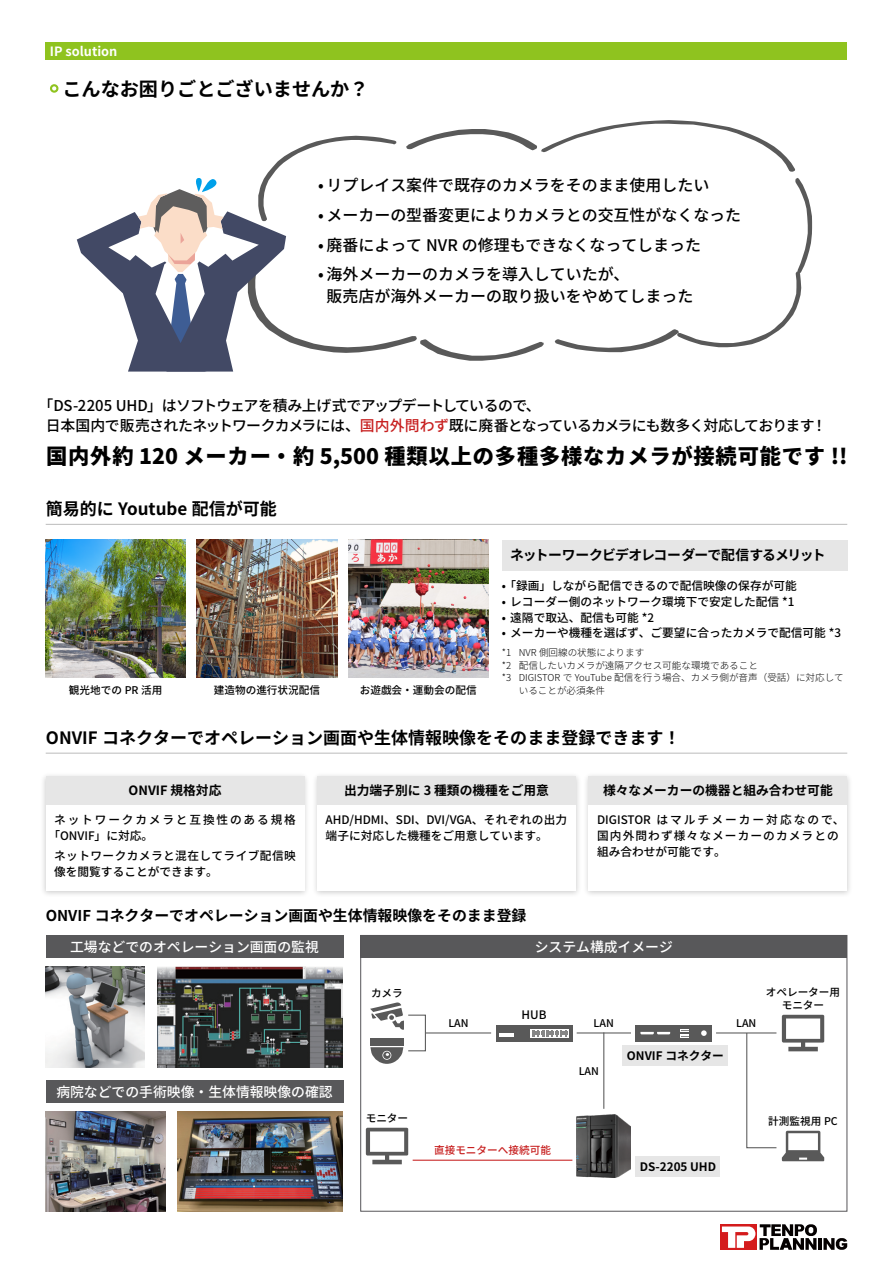
<style>
.page{position:relative;width:893px;height:1263px;background:#fff}
.page>*{position:absolute;margin:0;border:0;box-sizing:border-box;transform-origin:0 0}
.t1{font:800 21.3px "Source Han Sans";letter-spacing:.04em;color:#000}
.t2{font:700 19.2px "Source Han Sans";color:#000}
.t3{font:700 16.95px "Source Han Sans";color:#000}
.t4{font:500 15.9px/21.3px "Source Han Sans";color:#000}
.t5{font:500 14.85px/19.2px "Source Han Sans";letter-spacing:-.04em;color:#000}
.t6{font:700 14.85px "Source Han Sans";color:#000}
.t7{font:500 13.8px "Source Han Sans";color:#fff}
.t8{font:700 13.8px "Source Han Sans";letter-spacing:-.055em;color:#000}
.t9{font:700 12.75px "Source Han Sans";color:#000}
.t10{font:700 12.75px "Source Han Sans";color:#fff}
.t11{font:500 11.7px/15.9px "Source Han Sans";color:#000}
.t12{font:500 11.7px/15.9px "Source Han Sans";letter-spacing:.095em;color:#000}
.t13{font:500 11.7px/15.9px "Source Han Sans";letter-spacing:.035em;color:#000}
.t14{font:500 11.7px/15.9px "Source Han Sans";letter-spacing:.155em;color:#000}
.t15{font:700 11.7px "Source Han Sans";color:#000}
.t16{font:500 10.65px/12.8px "Source Han Sans";color:#000;text-align:center}
.t17{font:500 10.65px "Source Han Sans";color:#c71f1f}
.t18{font:300 9.6px/12.8px "Source Han Sans";color:#000}
.s1{color:#c71f1f}
</style>
<div class="page">
<svg style="left:720px;top:1224px;width:2px;height:25px"></svg>
<hr style="left:818px;top:1238px;width:4px;height:12px;background:#040000">
<svg style="left:722px;top:1224px;width:95px;height:26px"></svg>
<svg style="left:823px;top:1238px;width:24px;height:12px"></svg>
<div style="left:46px;top:42px;width:801px;height:17px;background:#8fc31f"></div>
<div style="left:40px;top:771px;width:270px;height:126px;background:#000;opacity:.2"></div>
<div style="left:46px;top:776px;width:258px;height:29px;background:#e6e6e6"></div>
<div style="left:46px;top:805px;width:258px;height:85px;background:#fff"></div>
<div style="left:311px;top:771px;width:270px;height:126px;background:#000;opacity:.2"></div>
<div style="left:317px;top:776px;width:259px;height:29px;background:#e6e6e6"></div>
<div style="left:317px;top:805px;width:259px;height:85px;background:#fff"></div>
<div style="left:583px;top:771px;width:270px;height:126px;background:#000;opacity:.2"></div>
<div style="left:589px;top:776px;width:258px;height:29px;background:#e6e6e6"></div>
<div style="left:589px;top:805px;width:258px;height:85px;background:#fff"></div>
<hr style="left:46px;top:753px;width:801px;height:1px;background:#bfbfbf">
<div style="left:46px;top:935px;width:297px;height:22px;background:#58585a"></div>
<div style="left:360px;top:935px;width:487px;height:22px;background:#58585a"></div>
<img style="left:46px;top:966px;width:99px;height:102px">
<img style="left:158px;top:966px;width:185px;height:102px">
<div style="left:46px;top:1081px;width:297px;height:22px;background:#58585a"></div>
<img style="left:46px;top:1112px;width:119px;height:99px">
<img style="left:178px;top:1112px;width:165px;height:99px">
<svg style="left:77px;top:120px;width:735px;height:252px"></svg>
<img style="left:46px;top:540px;width:140px;height:138px">
<img style="left:197px;top:540px;width:140px;height:138px">
<img style="left:348px;top:540px;width:140px;height:138px">
<hr style="left:46px;top:524px;width:801px;height:1px;background:#bfbfbf">
<div style="left:502px;top:540px;width:345px;height:31px;background:#e6e6e6"></div>
<div style="left:50px;top:84px;width:8px;height:9px;border:2px solid #8fc31f;border-radius:50%"></div>
<img style="left:577px;top:1114px;width:54px;height:63px">
<svg style="left:370px;top:1002px;width:34px;height:28px"></svg>
<div style="left:370px;top:1038px;width:34px;height:7px;background:#595959"></div>
<svg style="left:370px;top:1047px;width:33px;height:17px"></svg>
<svg style="left:366px;top:1128px;width:42px;height:36px"></svg>
<div style="left:496px;top:1025px;width:76px;height:16px;background:#595959"></div>
<svg style="left:531px;top:1029px;width:38px;height:8px"></svg>
<hr style="left:499px;top:1034px;width:15px;height:3px;background:#fff">
<svg style="left:532px;top:1030px;width:35px;height:6px"></svg>
<div style="left:623px;top:1045px;width:105px;height:21px;background:#e6e6e6"></div>
<div style="left:635px;top:1157px;width:85px;height:20px;background:#e6e6e6"></div>
<div style="left:635px;top:1025px;width:77px;height:16px;background:#595959"></div>
<svg style="left:640px;top:1032px;width:30px;height:2px"></svg>
<svg style="left:680px;top:1029px;width:9px;height:8px"></svg>
<svg style="left:701px;top:1030px;width:6px;height:6px"></svg>
<svg style="left:746px;top:1015px;width:78px;height:146px"></svg>
<div style="left:408px;top:1014px;width:18px;height:37px;border:1px solid #595959"></div>
<hr style="left:426px;top:1032px;width:65px;height:1px;background:#595959">
<hr style="left:716px;top:1032px;width:60px;height:1px;background:#595959">
<hr style="left:603px;top:1032px;width:1px;height:77px;background:#595959">
<hr style="left:577px;top:1032px;width:54px;height:1px;background:#595959">
<hr style="left:413px;top:1160px;width:159px;height:1px;background:#c71f1f">
<div style="left:360px;top:935px;width:487px;height:276px;border:1px solid #565558"></div>
<p class="t10" style="left:50px;top:44px;width:69px">IP solution</p>
<h2 class="t2" style="left:62px;top:78px;width:308px">こんなお困りごとございませんか？</h2>
<h3 class="t4" style="left:318px;top:175px;width:393px">• リプレイス案件で既存のカメラをそのまま使用したい</h3>
<h3 class="t4" style="left:318px;top:205px;width:425px">• メーカーの型番変更によりカメラとの交互性がなくなった</h3>
<h3 class="t4" style="left:318px;top:234px;width:384px">• 廃番によって NVR の修理もできなくなってしまった</h3>
<h3 class="t4" style="left:327px;top:264px;width:368px;text-indent:-9px">• 海外メーカーのカメラを導入していたが、<br>販売店が海外メーカーの取り扱いをやめてしまった</h3>
<p class="t5" style="left:46px;top:397px;width:782px;text-indent:-7px">「DS-2205 UHD」はソフトウェアを積み上げ式でアップデートしているので、<br>日本国内で販売されたネットワークカメラには、<span class="s1">国内外問わず</span>既に廃番となっているカメラにも数多く対応しております！</p>
<h1 class="t1" style="left:46px;top:444px;width:803px">国内外約 120 メーカー・約 5,500 種類以上の多種多様なカメラが接続可能です !!</h1>
<h3 class="t3" style="left:46px;top:500px;width:232px">簡易的に Youtube 配信が可能</h3>
<p class="t8" style="left:510px;top:548px;width:317px">ネットーワークビデオレコーダーで配信するメリット</p>
<p class="t11" style="left:502px;top:578px;width:296px">•「録画」しながら配信できるので配信映像の保存が可能</p>
<p class="t11" style="left:502px;top:593px;width:294px">• レコーダー側のネットワーク環境下で安定した配信 *1</p>
<p class="t11" style="left:502px;top:609px;width:154px">• 遠隔で取込、配信も可能 *2</p>
<p class="t11" style="left:502px;top:625px;width:341px">• メーカーや機種を選ばず、ご要望に合ったカメラで配信可能 *3</p>
<p class="t18" style="left:502px;top:646px;width:344px">*1 NVR 側回線の状態によります<br>*2 配信したいカメラが遠隔アクセス可能な環境であること<br>*3 DIGISTOR で YouTube 配信を行う場合、カメラ側が音声（受話）に対応して</p>
<p class="t16" style="left:69px;top:684px;width:95px">観光地での PR 活用</p>
<p class="t16" style="left:214px;top:684px;width:108px">建造物の進行状況配信</p>
<p class="t16" style="left:360px;top:684px;width:118px">お遊戯会・運動会の配信</p>
<p class="t18" style="left:519px;top:684px;width:88px">いることが必須条件</p>
<h3 class="t3" style="left:46px;top:728px;width:636px">ONVIF コネクターでオペレーション画面や生体情報映像をそのまま登録できます！</h3>
<p class="t9" style="left:129px;top:783px;width:94px">ONVIF 規格対応</p>
<p class="t14" style="left:48px;top:812px;width:249px;text-indent:6px">ネットワークカメラと互換性のある規格「ONVIF」に対応。</p>
<p class="t13" style="left:54px;top:848px;width:243px">ネットワークカメラと混在してライブ配信映像を閲覧することができます。</p>
<p class="t9" style="left:344px;top:783px;width:206px">出力端子別に 3 種類の機種をご用意</p>
<p class="t11" style="left:326px;top:812px;width:243px">AHD/HDMI、SDI、DVI/VGA、それぞれの出力端子に対応した機種をご用意しています。</p>
<p class="t6" style="left:46px;top:907px;width:482px">ONVIF コネクターでオペレーション画面や生体情報映像をそのまま登録</p>
<p class="t9" style="left:603px;top:783px;width:231px">様々なメーカーの機器と組み合わせ可能</p>
<p class="t12" style="left:597px;top:812px;width:249px">DIGISTOR はマルチメーカー対応なので、国内外問わず様々なメーカーのカメラとの組み合わせが可能です。</p>
<p class="t7" style="left:70px;top:939px;width:250px">工場などでのオペレーション画面の監視</p>
<p class="t7" style="left:535px;top:939px;width:140px">システム構成イメージ</p>
<p class="t7" style="left:56px;top:1084px;width:278px">病院などでの手術映像・生体情報映像の確認</p>
<p class="t16" style="left:371px;top:987px;width:33px">カメラ</p>
<p class="t16" style="left:448px;top:1017px;width:22px">LAN</p>
<p class="t11" style="left:522px;top:1007px;width:27px">HUB</p>
<p class="t16" style="left:366px;top:1112px;width:44px">モニター</p>
<p class="t17" style="left:434px;top:1144px;width:118px">直接モニターへ接続可能</p>
<p class="t16" style="left:594px;top:1017px;width:22px">LAN</p>
<p class="t16" style="left:736px;top:1017px;width:22px">LAN</p>
<p class="t16" style="left:579px;top:1064px;width:22px">LAN</p>
<p class="t15" style="left:627px;top:1049px;width:99px">ONVIF コネクター</p>
<p class="t16" style="left:766px;top:986px;width:76px">オペレーター用モニター</p>
<p class="t15" style="left:640px;top:1160px;width:78px">DS-2205 UHD</p>
<p class="t16" style="left:768px;top:1115px;width:71px">計測監視用 PC</p>
</div>
